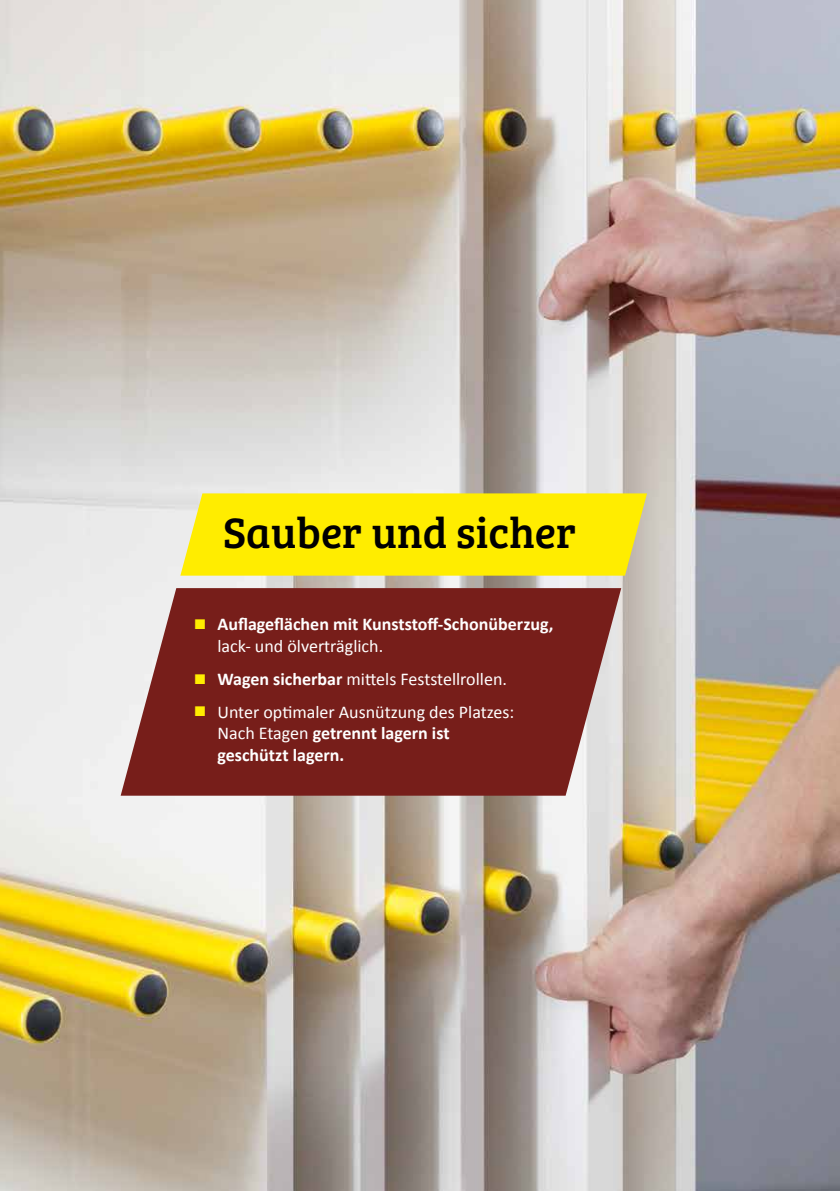
<style>
.page{position:relative;width:840px;height:1191px;background:#fff}
.page>*{position:absolute;margin:0;border:0;box-sizing:border-box;transform-origin:0 0}
.t1{font:44px "Bree Serif";color:#000}
.t2{font:18px/21.6px "Calibri";color:#fff}
.t3{font:700 18px/21.6px "Calibri";color:#fff}
.s1{color:#ffed00}
.s2{font-weight:400}
.s3{font-weight:700}
</style>
<div class="page">
<img style="left:0;top:0;width:839px;height:1191px">
<div style="left:180px;top:493px;width:466px;height:82px;background:#ffed00"></div>
<svg style="left:121px;top:588px;width:500px;height:207px;background:#843531"></svg>
<h1 class="t1" style="left:222px;top:499px;width:355px">Sauber und sicher</h1>
<p class="t3" style="left:217px;top:612px;width:337px;text-indent:-23px"><span class="s1">■</span> Auflageflächen mit Kunststoff-Schonüberzug, <span class="s2">lack- und ölverträglich.</span></p>
<p class="t2" style="left:195px;top:667px;width:313px"><span class="s1">■</span> <span class="s3">Wagen sicherbar</span> mittels Feststellrollen.</p>
<p class="t2" style="left:217px;top:700px;width:298px;text-indent:-23px"><span class="s1">■</span> Unter optimaler Ausnützung des Platzes:<br>Nach Etagen <span class="s3">getrennt lagern ist geschützt lagern.</span></p>
</div>
